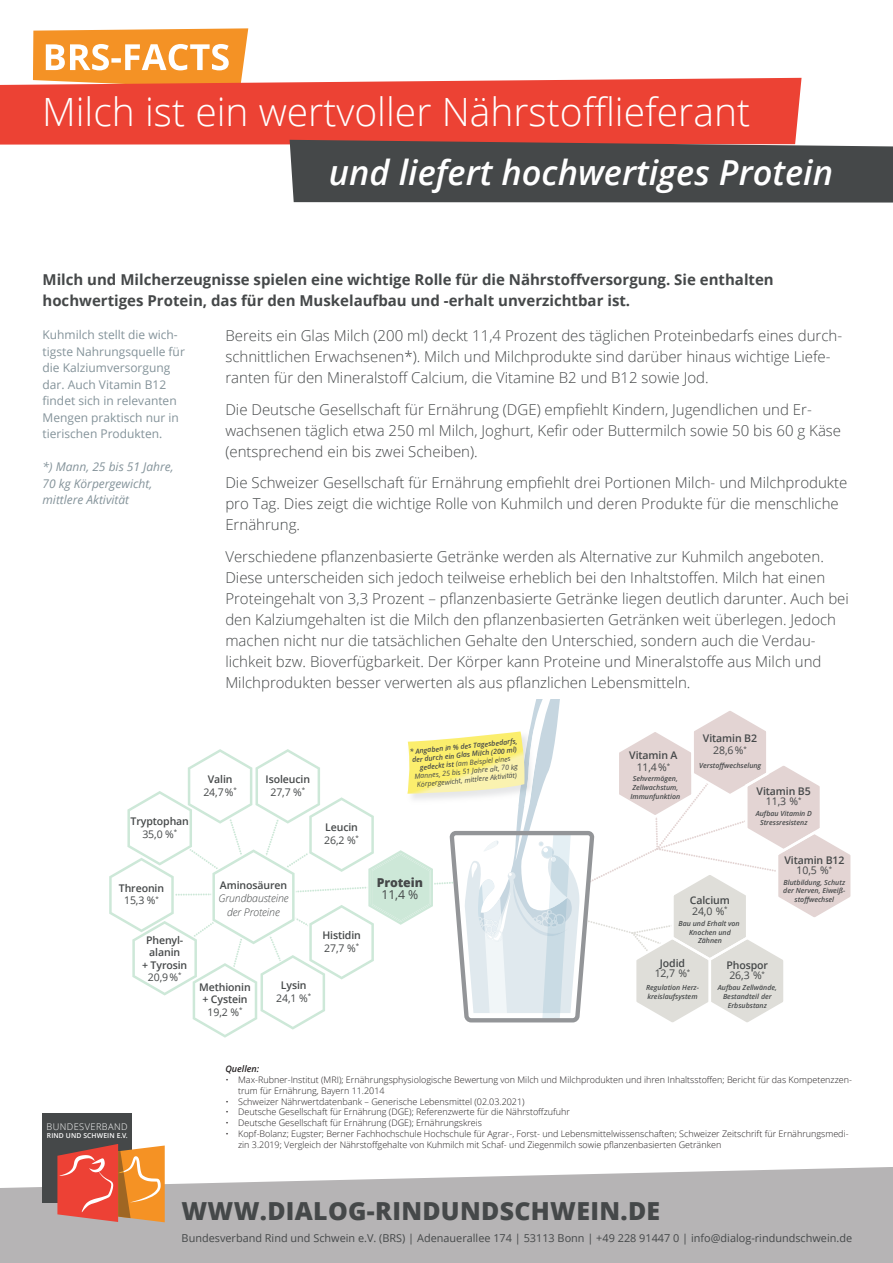
<style>
.page{position:relative;width:893px;height:1263px;background:#fff}
.page>*{position:absolute;margin:0;border:0;box-sizing:border-box;transform-origin:0 0}
.t1{font:300 39px "Open Sans";color:#fff}
.t2{font:italic 600 34.5px "Open Sans";color:#fff}
.t3{font:800 24.9px "Open Sans";letter-spacing:.015em;color:#454849}
.t4{font:300 15px/21px "Open Sans";color:#454849}
.t5{font:700 15px/21px "Open Sans";color:#454849}
.t6{font:800 12.3px "Open Sans";letter-spacing:-.01em;color:#454849}
.t7{font:12.3px "Open Sans";color:#454849}
.t8{font:12px/16.5px "Open Sans";color:#84939a}
.t9{font:italic 12px/16.5px "Open Sans";color:#84939a}
.t10{font:10.95px "Open Sans";color:#454849}
.t11{font:600 10.5px/12.5px "Open Sans";letter-spacing:-.01em;color:#454849;text-align:center}
.t12{font:italic 300 10.5px/13.2px "Open Sans";letter-spacing:-.01em;color:#454849;text-align:center}
.t13{font:10.5px "Open Sans";color:#454849}
.t14{font:300 9.15px "Open Sans";letter-spacing:.045em;color:#fff}
.t15{font:300 9px/10.8px "Open Sans";color:#231f20}
.t16{font:italic 600 9px "Open Sans";color:#231f20}
.t17{font:italic 600 7.05px/8.9px "Open Sans";color:#454849;text-align:center}
.t18{font:italic 7.05px/8.4px "Open Sans";color:#454849;text-align:center}
.t19{font:600 6.75px "Open Sans";letter-spacing:.02em;color:#fff}
.s1{font-weight:400}
.s2{font-weight:600}
</style>
<div class="page">
<svg style="left:0;top:1167px;width:893px;height:96px;background:#bcbabb"></svg>
<div style="left:43px;top:1114px;width:89px;height:89px;background:#454849"></div>
<svg style="left:57px;top:1144px;width:108px;height:78px;background:#e07045"></svg>
<div style="left:0;top:78px;width:801px;height:67px;background:#ec4234"></div>
<svg style="left:290px;top:140px;width:603px;height:63px;background:#514e4f"></svg>
<svg style="left:109px;top:699px;width:742px;height:339px"></svg>
<svg style="left:33px;top:28px;width:215px;height:61px"></svg>
<h1 class="t1" style="left:42px;top:85px;width:709px">Milch ist ein wertvoller Nährstofflieferant</h1>
<h2 class="t2" style="left:329px;top:149px;width:506px">und liefert hochwertiges Protein</h2>
<p class="t5" style="left:43px;top:269px;width:733px">Milch und Milcherzeugnisse spielen eine wichtige Rolle für die Nährstoffversorgung. Sie enthalten hochwertiges Protein, das für den Muskelaufbau und -erhalt unverzichtbar ist.</p>
<p class="t8" style="left:43px;top:326px;width:144px">Kuhmilch stellt die wich&shy;tigste Nahrungsquelle für die Kalziumversorgung dar. Auch Vitamin B12 findet sich in relevanten<br>Mengen praktisch nur in tierischen Produkten.</p>
<p class="t9" style="left:43px;top:458px;width:133px">*) Mann, 25 bis 51 Jahre,<br>70 kg Körpergewicht, mittlere Aktivität</p>
<p class="t4" style="left:225px;top:325px;width:618px">Bereits ein Glas Milch (200 ml) deckt 11,4 Prozent des täglichen Proteinbedarfs eines durch&shy;schnittlichen Erwachsenen*). Milch und Milchprodukte sind darüber hinaus wichtige Liefe&shy;ranten für den Mineralstoff Calcium, die Vitamine B2 und B12 sowie Jod.</p>
<p class="t4" style="left:225px;top:399px;width:617px">Die Deutsche Gesellschaft für Ernährung (DGE) empfiehlt Kindern, Jugendlichen und Er&shy;wachsenen täglich etwa 250 ml Milch, Joghurt, Kefir oder Buttermilch sowie 50 bis 60 g Käse (entsprechend ein bis zwei Scheiben).</p>
<p class="t4" style="left:225px;top:472px;width:624px">Die Schweizer Gesellschaft für Ernährung empfiehlt drei Portionen Milch- und Milchprodukte pro Tag. Dies zeigt die wichtige Rolle von Kuhmilch und deren Produkte für die menschliche<br>Ernährung.</p>
<p class="t4" style="left:225px;top:546px;width:625px">Verschiedene pflanzenbasierte Getränke werden als Alternative zur Kuhmilch angeboten.<br>Diese unterscheiden sich jedoch teilweise erheblich bei den Inhaltstoffen. Milch hat einen Proteingehalt von 3,3 Prozent – pflanzenbasierte Getränke liegen deutlich darunter. Auch bei den Kalziumgehalten ist die Milch den pflanzenbasierten Getränken weit überlegen. Jedoch machen nicht nur die tatsächlichen Gehalte den Unterschied, sondern auch die Verdau&shy;lichkeit bzw. Bioverfügbarkeit. Der Körper kann Proteine und Mineralstoffe aus Milch und Milchprodukten besser verwerten als aus pflanzlichen Lebensmitteln.</p>
<p class="t11" style="left:131px;top:815px;width:60px">Tryptophan<br><span class="s1">35,0 %</span><sup>*</sup></p>
<p class="t11" style="left:119px;top:881px;width:47px">Threonin<br><span class="s1">15,3 %</span><sup>*</sup></p>
<p class="t11" style="left:142px;top:933px;width:47px">Phenyl&shy;alanin<br>+ Tyrosin<br><span class="s1">20,9%</span><sup>*</sup></p>
<p class="t11" style="left:703px;top:731px;width:56px">Vitamin B2<br><span class="s1">28,6%</span><sup>*</sup></p>
<p class="t17" style="left:699px;top:761px;width:64px">Verstoffwechselung</p>
<p class="t18" style="left:409px;top:747px;width:110px;rotate:-6deg"><span class="s2">* Angaben in % des Tagesbedarfs, der durch ein Glas Milch (200 ml) gedeckt ist</span> (am Beispiel eines<br>Mannes, 25 bis 51 Jahre alt, 70 kg<br>Körpergewicht, mittlere Aktivität)</p>
<p class="t11" style="left:629px;top:748px;width:50px">Vitamin A<br><span class="s1">11,4%</span><sup>*</sup></p>
<p class="t17" style="left:630px;top:774px;width:51px">Sehvermögen,<br>Zellwachstum,<br>Immunfunktion</p>
<p class="t11" style="left:266px;top:773px;width:46px">Isoleucin<br><span class="s1">27,7 %</span><sup>*</sup></p>
<p class="t11" style="left:203px;top:773px;width:35px">Valin<br><span class="s1">24,7%</span><sup>*</sup></p>
<p class="t11" style="left:757px;top:786px;width:56px;line-height:10.5px">Vitamin B5<br><span class="s1">11,3 %</span><sup>*</sup></p>
<p class="t17" style="left:756px;top:809px;width:58px">Aufbau Vitamin D<br>Stressresistenz</p>
<p class="t11" style="left:784px;top:854px;width:62px;line-height:10.5px">Vitamin B12<br><span class="s1">10,5 %</span><sup>*</sup></p>
<p class="t17" style="left:783px;top:877px;width:64px;text-align:left">Blutbildung, Schutz der Nerven, Eiweiß-</p>
<p class="t11" style="left:690px;top:894px;width:42px">Calcium</p>
<p class="t17" style="left:794px;top:895px;width:41px">stoffwechsel</p>
<p class="t13" style="left:692px;top:903px;width:37px">24,0 %<sup>*</sup></p>
<p class="t17" style="left:678px;top:919px;width:63px">Bau und Erhalt von<br>Knochen und<br>Zähnen</p>
<p class="t11" style="left:726px;top:959px;width:43px;line-height:10.5px;text-align:left">Phospor<br><span class="s1">26,3 %</span><sup>*</sup></p>
<p class="t17" style="left:718px;top:983px;width:61px">Aufbau Zellwände,<br>Bestandteil der<br>Erbsubstanz</p>
<p class="t11" style="left:324px;top:821px;width:36px;text-align:left">Leucin<br><span class="s1">26,2 %</span><sup>*</sup></p>
<p class="t6" style="left:377px;top:873px;width:48px">Protein</p>
<p class="t7" style="left:381px;top:886px;width:38px">11,4 %</p>
<p class="t11" style="left:220px;top:879px;width:69px">Aminosäuren</p>
<p class="t12" style="left:218px;top:892px;width:72px">Grundbausteine der Proteine</p>
<p class="t11" style="left:322px;top:929px;width:40px;text-align:left">Histidin<br><span class="s1">27,7 %</span><sup>*</sup></p>
<p class="t11" style="left:655px;top:957px;width:37px;line-height:10.5px">Jodid<br><span class="s1">12,7 %</span><sup>*</sup></p>
<p class="t17" style="left:646px;top:983px;width:54px;text-align:left">Regulation Herz&shy;kreislaufsystem</p>
<p class="t11" style="left:276px;top:979px;width:36px">Lysin<br><span class="s1">24,1 %</span><sup>*</sup></p>
<p class="t11" style="left:199px;top:981px;width:53px">Methionin + Cystein<br><span class="s1">19,2 %</span><sup>*</sup></p>
<p class="t14" style="left:47px;top:1120px;width:82px">BUNDESVERBAND</p>
<p class="t19" style="left:47px;top:1131px;width:82px">RIND UND SCHWEIN E.V.</p>
<p class="t16" style="left:225px;top:1063px;width:35px">Quellen:</p>
<p class="t15" style="left:238px;top:1074px;width:615px;text-indent:-13px">• Max-Rubner-Institut (MRI); Ernährungsphysiologische Bewertung von Milch und Milchprodukten und ihren Inhaltsstoffen; Bericht für das Kompetenzzen&shy;trum für Ernährung, Bayern 11.2014</p>
<p class="t15" style="left:225px;top:1095px;width:301px">• Schweizer Nährwertdatenbank – Generische Lebensmittel (02.03.2021)</p>
<p class="t15" style="left:225px;top:1106px;width:346px">• Deutsche Gesellschaft für Ernährung (DGE); Referenzwerte für die Nährstoffzufuhr</p>
<p class="t15" style="left:225px;top:1117px;width:258px">• Deutsche Gesellschaft für Ernährung (DGE); Ernährungskreis</p>
<p class="t15" style="left:238px;top:1128px;width:612px;text-indent:-13px">• Kopf-Bolanz; Eugster; Berner Fachhochschule Hochschule für Agrar-, Forst- und Lebensmittelwissenschaften; Schweizer Zeitschrift für Ernährungsmedi&shy;zin 3.2019; Vergleich der Nährstoffgehalte von Kuhmilch mit Schaf- und Ziegenmilch sowie pflanzenbasierten Getränken</p>
<h3 class="t3" style="left:181px;top:1192px;width:480px">WWW.DIALOG-RINDUNDSCHWEIN.DE</h3>
<p class="t10" style="left:182px;top:1230px;width:672px">Bundesverband Rind und Schwein e.V. (BRS) | Adenauerallee 174 | 53113 Bonn | +49 228 91447 0 | info@dialog-rindundschwein.de</p>
</div>
